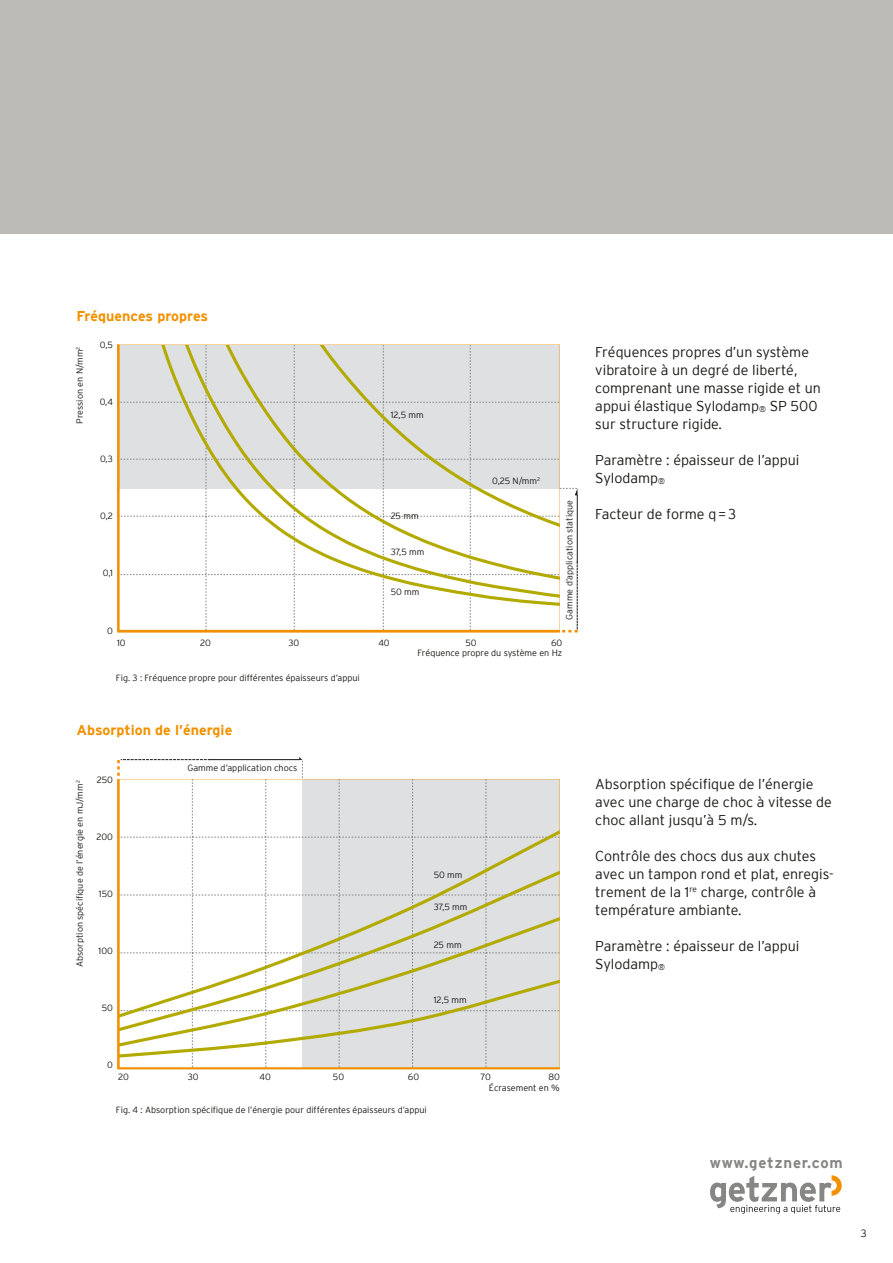
<style>
.page{position:relative;width:893px;height:1263px;background:#fff}
.page>*{position:absolute;margin:0;border:0;box-sizing:border-box;transform-origin:0 0}
.t1{font:700 15px "Interstate";letter-spacing:.055em;color:#868685}
.t2{font:300 14.25px/18px "Interstate";color:#171715}
.t3{font:700 14.25px "Interstate";color:#f29100}
.t4{font:300 10.5px "Interstate";color:#171715}
.t5{font:300 9px/10.8px "Interstate";color:#171715;text-align:right}
.s1{font-size:8.25px}
</style>
<div class="page">
<div style="left:0;top:0;width:893px;height:234px;background:#bbbab4"></div>
<svg style="left:117px;top:344px;width:443px;height:288px;fill:#dee0e1"></svg>
<svg style="left:117px;top:757px;width:443px;height:311px"></svg>
<svg style="left:710px;top:1175px;width:132px;height:39px"></svg>
<p class="t3" style="left:77px;top:310px;width:133px">Fréquences propres</p>
<p class="t5" style="left:74px;top:424px;width:78px;rotate:-90deg">Pression en N/mm<sup>2</sup></p>
<p class="t5" style="left:100px;top:340px;width:15px">0,5</p>
<p class="t5" style="left:100px;top:397px;width:15px">0,4</p>
<p class="t5" style="left:100px;top:454px;width:14px">0,3</p>
<p class="t5" style="left:100px;top:511px;width:14px">0,2</p>
<p class="t5" style="left:103px;top:568px;width:12px">0,1</p>
<p class="t5" style="left:107px;top:625px;width:7px">0</p>
<p class="t5" style="left:391px;top:410px;width:35px">12,5 mm</p>
<p class="t5" style="left:391px;top:510px;width:29px">25 mm</p>
<p class="t5" style="left:391px;top:546px;width:35px">37,5 mm</p>
<p class="t5" style="left:391px;top:587px;width:30px">50 mm</p>
<p class="t5" style="left:492px;top:475px;width:49px">0,25 N/mm<sup>2</sup></p>
<p class="t5" style="left:564px;top:620px;width:121px;rotate:-90deg">Gamme d’application statique</p>
<p class="t5" style="left:117px;top:637px;width:10px">10</p>
<p class="t5" style="left:200px;top:637px;width:12px">20</p>
<p class="t5" style="left:289px;top:637px;width:12px">30</p>
<p class="t5" style="left:378px;top:637px;width:13px">40</p>
<p class="t5" style="left:465px;top:637px;width:13px">50</p>
<p class="t5" style="left:418px;top:637px;width:146px">60<br>Fréquence propre du système en Hz</p>
<p class="t5" style="left:116px;top:672px;width:246px">Fig. 3 : Fréquence propre pour différentes épaisseurs d’appui</p>
<p class="t3" style="left:77px;top:724px;width:157px">Absorption de l’énergie</p>
<p class="t5" style="left:74px;top:967px;width:188px;rotate:-90deg">Absorption spéciique de l’énergie en mJ/mm<sup>2</sup></p>
<p class="t5" style="left:97px;top:774px;width:18px">250</p>
<p class="t5" style="left:96px;top:831px;width:18px">200</p>
<p class="t5" style="left:99px;top:888px;width:16px">150</p>
<p class="t5" style="left:99px;top:945px;width:16px">100</p>
<p class="t5" style="left:102px;top:1002px;width:13px">50</p>
<p class="t5" style="left:187px;top:763px;width:112px">Gamme d’application chocs</p>
<p class="t5" style="left:434px;top:870px;width:30px">50 mm</p>
<p class="t5" style="left:434px;top:901px;width:35px">37,5 mm</p>
<p class="t5" style="left:434px;top:939px;width:29px">25 mm</p>
<p class="t5" style="left:434px;top:994px;width:35px">12,5 mm</p>
<p class="t5" style="left:107px;top:1059px;width:7px">0</p>
<p class="t5" style="left:118px;top:1072px;width:12px">20</p>
<p class="t5" style="left:188px;top:1072px;width:12px">30</p>
<p class="t5" style="left:259px;top:1072px;width:13px">40</p>
<p class="t5" style="left:333px;top:1072px;width:13px">50</p>
<p class="t5" style="left:408px;top:1072px;width:13px">60</p>
<p class="t5" style="left:480px;top:1072px;width:12px">70</p>
<p class="t5" style="left:489px;top:1072px;width:73px">80<br>Écrasement en %</p>
<p class="t5" style="left:116px;top:1104px;width:312px">Fig. 4 : Absorption spéciique de l’énergie pour différentes épaisseurs d’appui</p>
<p class="t2" style="left:595px;top:343px;width:227px">Fréquences propres d’un système vibratoire à un degré de liberté, comprenant une masse rigide et un appui élastique Sylodamp<span class="s1">®</span> SP 500 sur structure rigide.</p>
<p class="t2" style="left:595px;top:451px;width:206px">Paramètre : épaisseur de l’appui<br>Sylodamp<span class="s1">®</span></p>
<p class="t2" style="left:595px;top:505px;width:142px">Facteur de forme q = 3</p>
<p class="t2" style="left:595px;top:775px;width:238px">Absorption spéciique de l’énergie avec une charge de choc à vitesse de choc allant jusqu’à 5 m/s.</p>
<p class="t2" style="left:595px;top:847px;width:240px">Contrôle des chocs dus aux chutes avec un tampon rond et plat, enregis&shy;trement de la 1<sup>re</sup> charge, contrôle à température ambiante.</p>
<p class="t2" style="left:595px;top:937px;width:206px">Paramètre : épaisseur de l’appui<br>Sylodamp<span class="s1">®</span></p>
<p class="t1" style="left:710px;top:1156px;width:135px">www.getzner.com</p>
<p class="t4" style="left:861px;top:1228px;width:7px">3</p>
</div>
